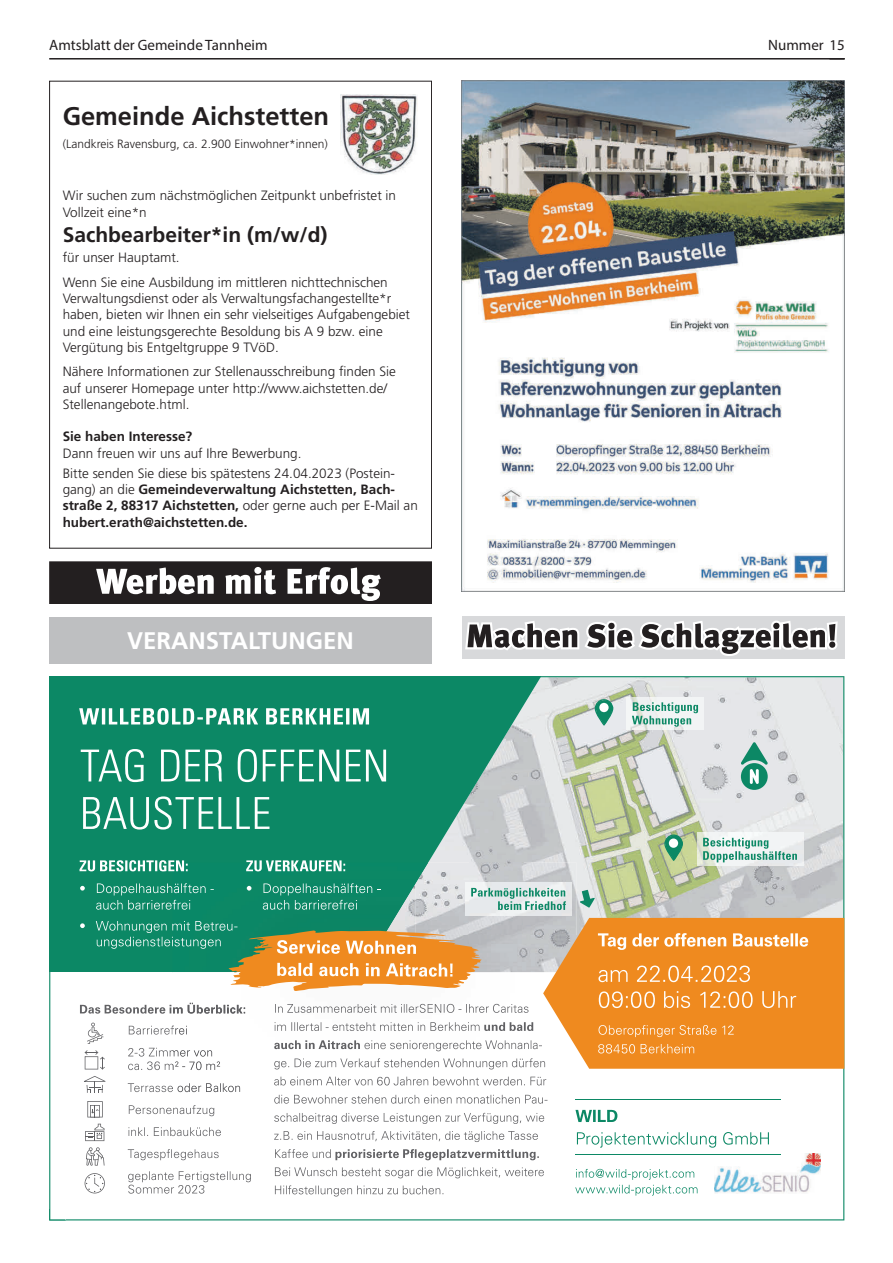
<style>
.page{position:relative;width:893px;height:1263px;background:#fff}
.page>*{position:absolute;margin:0;border:0;box-sizing:border-box;transform-origin:0 0}
.t1{font:700 25.5px "Frutiger";color:#231f20}
.t2{font:700 24px "Frutiger";color:#fff}
.t3{font:700 21px "Frutiger";color:#231f20}
.t4{font:15px "Myriad Pro";color:#231f20}
.t5{font:300 13.5px/16.2px "Frutiger";color:#231f20}
.t6{font:700 13.5px/16.2px "Frutiger";color:#231f20}
.t7{font:300 12px "Frutiger";color:#231f20}
.s1{font-weight:300}
</style>
<div class="page">
<hr style="left:49px;top:58px;width:795px;height:2px;background:#231f20">
<svg style="left:829px;top:58px;width:16px;height:2px"></svg>
<img style="left:462px;top:81px;width:382px;height:510px">
<svg style="left:49px;top:676px;width:795px;height:544px"></svg>
<svg style="left:81px;top:749px;width:305px;height:33px"></svg>
<svg style="left:83px;top:796px;width:186px;height:33px"></svg>
<svg style="left:79px;top:708px;width:290px;height:17px"></svg>
<svg style="left:80px;top:1003px;width:92px;height:11px"></svg>
<svg style="left:129px;top:1025px;width:43px;height:9px"></svg>
<svg style="left:128px;top:1048px;width:44px;height:22px"></svg>
<svg style="left:128px;top:1083px;width:44px;height:9px"></svg>
<svg style="left:129px;top:1105px;width:85px;height:11px"></svg>
<svg style="left:128px;top:1127px;width:93px;height:9px"></svg>
<svg style="left:128px;top:1149px;width:91px;height:11px"></svg>
<svg style="left:128px;top:1171px;width:123px;height:22px"></svg>
<svg style="left:85px;top:1050px;width:20px;height:19px"></svg>
<svg style="left:84px;top:1076px;width:21px;height:17px"></svg>
<svg style="left:87px;top:1101px;width:16px;height:16px"></svg>
<svg style="left:87px;top:1023px;width:16px;height:21px"></svg>
<svg style="left:85px;top:1124px;width:20px;height:17px"></svg>
<svg style="left:86px;top:1147px;width:19px;height:19px"></svg>
<svg style="left:85px;top:1173px;width:20px;height:20px"></svg>
<svg style="left:49px;top:1209px;width:17px;height:11px"></svg>
<img style="left:428px;top:862px;width:41px;height:37px">
<img style="left:469px;top:862px;width:54px;height:21px">
<img style="left:523px;top:862px;width:54px;height:73px">
<img style="left:428px;top:899px;width:41px;height:22px">
<img style="left:469px;top:915px;width:54px;height:20px">
<img style="left:482px;top:935px;width:61px;height:37px">
<img style="left:172px;top:862px;width:256px;height:59px">
<img style="left:172px;top:972px;width:405px;height:120px">
<img style="left:173px;top:1003px;width:72px;height:11px">
<img style="left:172px;top:1025px;width:15px;height:9px">
<img style="left:172px;top:1050px;width:40px;height:6px">
<img style="left:178px;top:1062px;width:55px;height:21px">
<img style="left:172px;top:1061px;width:48px;height:9px">
<img style="left:172px;top:1083px;width:68px;height:9px">
<svg style="left:543px;top:918px;width:301px;height:151px;fill:#ef8a1f"></svg>
<svg style="left:598px;top:933px;width:128px;height:17px"></svg>
<svg style="left:733px;top:933px;width:75px;height:14px"></svg>
<svg style="left:598px;top:965px;width:152px;height:17px"></svg>
<svg style="left:599px;top:991px;width:197px;height:17px"></svg>
<svg style="left:598px;top:1025px;width:136px;height:12px"></svg>
<svg style="left:598px;top:1044px;width:96px;height:9px"></svg>
<svg style="left:80px;top:860px;width:108px;height:11px"></svg>
<svg style="left:80px;top:886px;width:5px;height:4px"></svg>
<svg style="left:96px;top:883px;width:118px;height:27px"></svg>
<svg style="left:80px;top:923px;width:5px;height:5px"></svg>
<svg style="left:96px;top:921px;width:386px;height:70px"></svg>
<svg style="left:246px;top:860px;width:99px;height:11px"></svg>
<svg style="left:247px;top:886px;width:4px;height:4px"></svg>
<svg style="left:263px;top:883px;width:117px;height:27px"></svg>
<svg style="left:275px;top:1004px;width:253px;height:9px"></svg>
<svg style="left:275px;top:1022px;width:258px;height:9px"></svg>
<svg style="left:274px;top:1040px;width:268px;height:11px"></svg>
<svg style="left:274px;top:1058px;width:271px;height:11px"></svg>
<svg style="left:274px;top:1077px;width:272px;height:8px"></svg>
<svg style="left:274px;top:1095px;width:273px;height:9px"></svg>
<svg style="left:274px;top:1113px;width:270px;height:11px"></svg>
<svg style="left:274px;top:1131px;width:264px;height:11px"></svg>
<svg style="left:275px;top:1149px;width:264px;height:11px"></svg>
<svg style="left:275px;top:1167px;width:269px;height:11px"></svg>
<svg style="left:275px;top:1185px;width:168px;height:11px"></svg>
<img style="left:715px;top:1153px;width:106px;height:40px">
<svg style="left:575px;top:1110px;width:42px;height:12px"></svg>
<svg style="left:577px;top:1132px;width:192px;height:16px"></svg>
<hr style="left:575px;top:1099px;width:206px;height:1px;background:#0c8865">
<hr style="left:575px;top:1154px;width:206px;height:1px;background:#0c8865">
<svg style="left:575px;top:1169px;width:122px;height:27px"></svg>
<img style="left:466px;top:883px;width:105px;height:32px">
<svg style="left:471px;top:888px;width:95px;height:22px"></svg>
<svg style="left:580px;top:890px;width:15px;height:18px"></svg>
<img style="left:341px;top:94px;width:76px;height:81px">
<div style="left:49px;top:617px;width:383px;height:46px;background:#bebfc1"></div>
<svg style="left:49px;top:561px;width:383px;height:43px"></svg>
<div style="left:462px;top:617px;width:382px;height:42px;background:#d8d9db"></div>
<svg style="left:465px;top:621px;width:373px;height:35px"></svg>
<p class="t4" style="left:49px;top:35px;width:220px">Amtsblatt der Gemeinde Tannheim</p>
<p class="t4" style="left:768px;top:35px;width:78px">Nummer 15</p>
<h1 class="t1" style="left:63px;top:101px;width:268px">Gemeinde Aichstetten</h1>
<p class="t7" style="left:63px;top:137px;width:267px">(Landkreis Ravensburg, ca. 2.900 Einwohner*innen)</p>
<p class="t5" style="left:63px;top:188px;width:335px">Wir suchen zum nächstmöglichen Zeitpunkt unbefristet in<br>Vollzeit eine*n</p>
<h3 class="t3" style="left:63px;top:222px;width:266px">Sachbearbeiter*in (m/w/d)</h3>
<p class="t5" style="left:63px;top:245px;width:327px;line-height:24.8px">für unser Hauptamt.<br>Wenn Sie eine Ausbildung im mittleren nichttechnischen</p>
<p class="t5" style="left:63px;top:290px;width:349px">Verwaltungsdienst oder als Verwaltungsfachangestellte*r haben, bieten wir Ihnen ein sehr vielseitiges Aufgabengebiet und eine leistungsgerechte Besoldung bis A 9 bzw. eine Vergütung bis Entgeltgruppe 9 TVöD.</p>
<p class="t5" style="left:63px;top:364px;width:335px">Nähere Informationen zur Stellenausschreibung finden Sie auf unserer Homepage unter http://www.aichstetten.de/<br>Stellenangebote.html.</p>
<p class="t6" style="left:63px;top:428px;width:131px">Sie haben Interesse?</p>
<p class="t5" style="left:63px;top:443px;width:334px;line-height:20.4px">Dann freuen wir uns auf Ihre Bewerbung.<br>Bitte senden Sie diese bis spätestens 24.04.2023 (Postein-</p>
<p class="t6" style="left:63px;top:481px;width:357px"><span class="s1">gang) an die</span> Gemeindeverwaltung Aichstetten, Bach&shy;straße 2, 88317 Aichstetten, <span class="s1">oder gerne auch per E-Mail an </span>hubert.erath@aichstetten.de.</p>
<h2 class="t2" style="left:127px;top:627px;width:228px">VERANSTALTUNGEN</h2>
</div>
